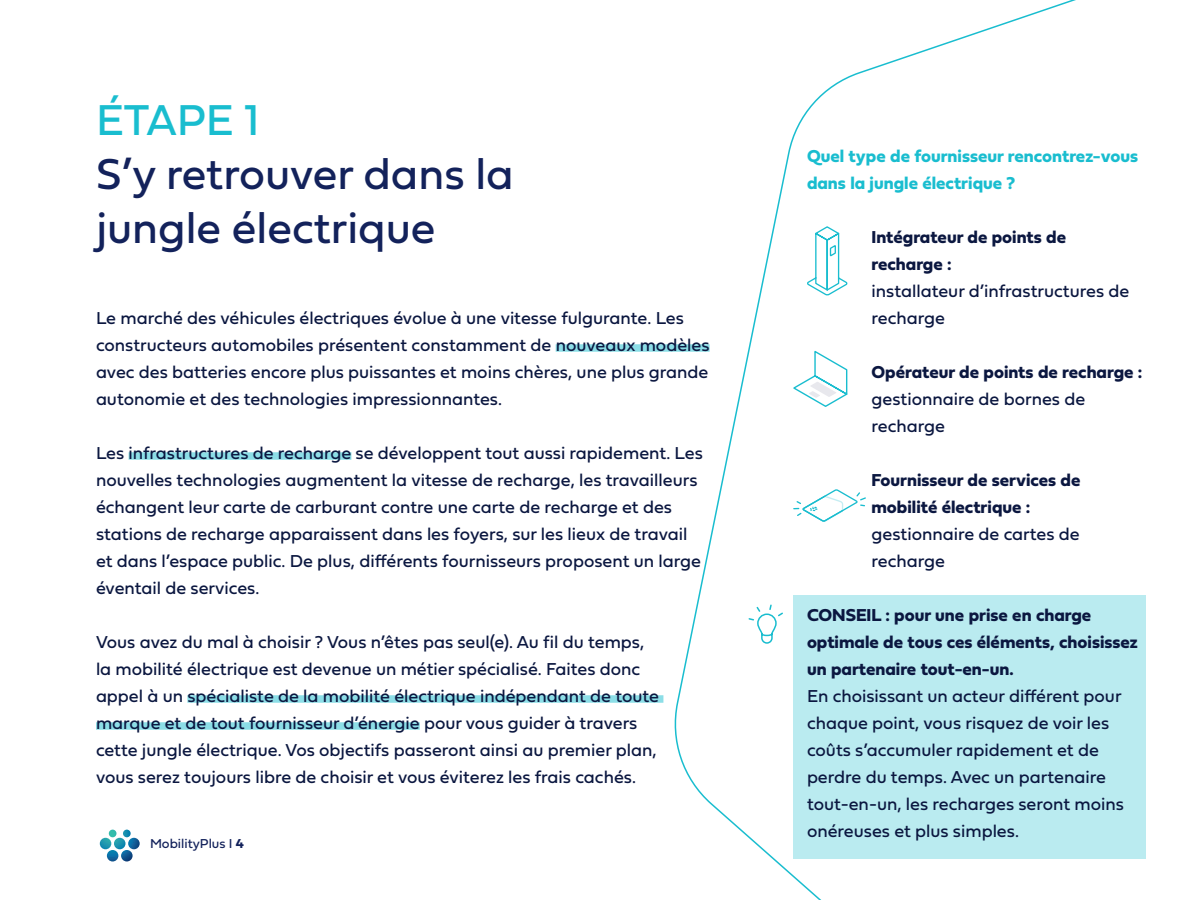
<style>
.page{position:relative;width:1200px;height:900px;background:#fff}
.page>*{position:absolute;margin:0;border:0;box-sizing:border-box;transform-origin:0 0}
.t1{font:45px/54px "Fieldwork Geo Regular";color:#13225b}
.t2{font:18px/27px "Fieldwork Geo Regular";color:#0b1740}
.t3{font:18px/27px "Fieldwork Geo Bold";color:#0b1740}
.t4{font:18px/27px "Fieldwork Geo Bold";color:#19bdcf}
.t5{font:13.5px "Fieldwork Geo Regular";color:#13225b}
.s1{color:#19bdcf}
.s2{font-family:"Fieldwork Geo Bold"}
.s3{font-family:"Fieldwork Geo Regular"}
</style>
<div class="page">
<div style="left:556px;top:344px;width:154px;height:8px;background:#8cdee7"></div>
<div style="left:129px;top:452px;width:222px;height:8px;background:#8cdee7"></div>
<div style="left:187px;top:695px;width:476px;height:8px;background:#8cdee7"></div>
<div style="left:96px;top:722px;width:324px;height:8px;background:#8cdee7"></div>
<svg style="left:668px;top:0;width:478px;height:900px"></svg>
<svg style="left:100px;top:830px;width:40px;height:32px"></svg>
<svg style="left:747px;top:603px;width:37px;height:41px"></svg>
<p class="t1" style="left:96px;top:91px;width:419px"><span class="s1">ÉTAPE 1<br></span>S’y retrouver dans la jungle électrique</p>
<p class="t2" style="left:96px;top:304px;width:615px">Le marché des véhicules électriques évolue à une vitesse fulgurante. Les constructeurs automobiles présentent constamment de nouveaux modèles avec des batteries encore plus puissantes et moins chères, une plus grande autonomie et des technologies impressionnantes.</p>
<p class="t2" style="left:96px;top:439px;width:608px">Les infrastructures de recharge se développent tout aussi rapidement. Les nouvelles technologies augmentent la vitesse de recharge, les travailleurs échangent leur carte de carburant contre une carte de recharge et des stations de recharge apparaissent dans les foyers, sur les lieux de travail et dans l’espace public. De plus, différents fournisseurs proposent un large éventail de services.</p>
<p class="t2" style="left:96px;top:628px;width:565px">Vous avez du mal à choisir ? Vous n’êtes pas seul(e). Au fil du temps, la mobilité électrique est devenue un métier spécialisé. Faites donc appel à un spécialiste de la mobilité électrique indépendant de toute marque et de tout fournisseur d’énergie pour vous guider à travers cette jungle électrique. Vos objectifs passeront ainsi au premier plan, vous serez toujours libre de choisir et vous éviterez les frais cachés.</p>
<p class="t5" style="left:150px;top:833px;width:95px">MobilityPlus I <span class="s2">4</span></p>
<p class="t4" style="left:807px;top:142px;width:333px">Quel type de fournisseur rencontrez-vous dans la jungle électrique ?</p>
<p class="t3" style="left:872px;top:223px;width:196px">Intégrateur de points de recharge :</p>
<p class="t2" style="left:872px;top:277px;width:259px">installateur d’infrastructures de recharge</p>
<p class="t2" style="left:872px;top:358px;width:272px"><span class="s2">Opérateur de points de recharge : </span>gestionnaire de bornes de recharge</p>
<p class="t3" style="left:872px;top:466px;width:210px">Fournisseur de services de mobilité électrique : <span class="s3">gestionnaire de cartes de recharge</span></p>
<p class="t3" style="left:807px;top:601px;width:332px">CONSEIL : pour une prise en charge optimale de tous ces éléments, choisissez un partenaire tout-en-un.</p>
<p class="t2" style="left:807px;top:682px;width:319px">En choisissant un acteur différent pour chaque point, vous risquez de voir les coûts s’accumuler rapidement et de perdre du temps. Avec un partenaire tout-en-un, les recharges seront moins onéreuses et plus simples.</p>
</div>
